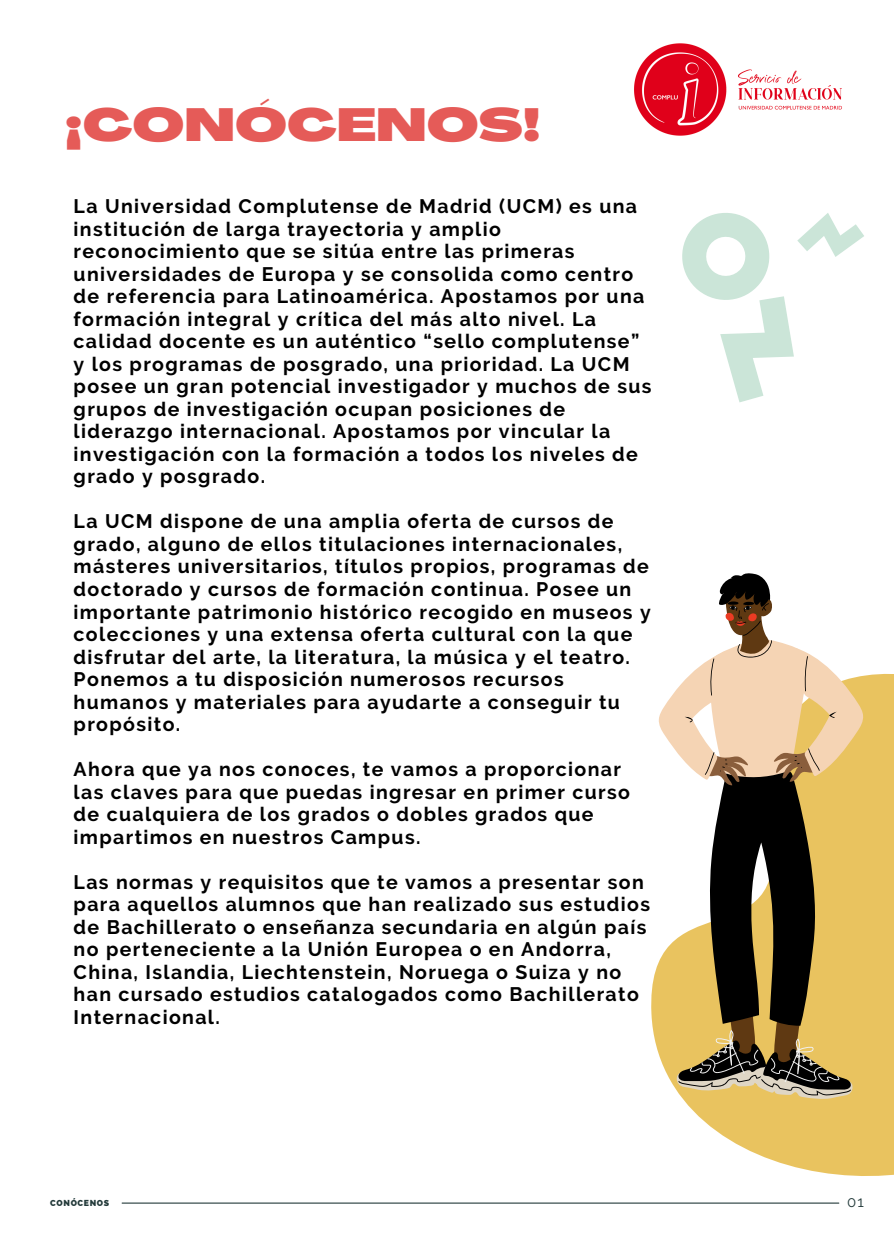
<style>
.page{position:relative;width:894px;height:1233px;background:#fff}
.page>*{position:absolute;margin:0;border:0;box-sizing:border-box;transform-origin:0 0}
.t1{font:900 45.6px "Agrandir Grand";color:#e55b58}
.t2{font:700 19.5px/22.5px "Raleway";letter-spacing:.07em;color:#000}
.t3{font:15px "Raleway";color:#243b3b}
.t4{font:800 8.7px "Raleway";letter-spacing:.07em;color:#243b3b}
</style>
<div class="page">
<svg style="left:552px;top:673px;width:341px;height:531px"></svg>
<hr style="left:122px;top:1203px;width:716px;height:1px;background:#243b3b">
<svg style="left:658px;top:573px;width:205px;height:527px"></svg>
<svg style="left:682px;top:213px;width:182px;height:190px"></svg>
<img style="left:634px;top:43px;width:208px;height:93px">
<p class="t1" style="left:65px;top:107px;width:477px">¡CONÓCENOS!</p>
<p class="t2" style="left:74px;top:195px;width:579px">La Universidad Complutense de Madrid (UCM) es una institución de larga trayectoria y amplio reconocimiento que se sitúa entre las primeras universidades de Europa y se consolida como centro de referencia para Latinoamérica. Apostamos por una formación integral y crítica del más alto nivel. La calidad docente es un auténtico “sello complutense” y los programas de posgrado, una prioridad. La UCM posee un gran potencial investigador y muchos de sus grupos de investigación ocupan posiciones de liderazgo internacional. Apostamos por vincular la investigación con la formación a todos los niveles de grado y posgrado.</p>
<p class="t2" style="left:74px;top:510px;width:578px">La UCM dispone de una amplia oferta de cursos de grado, alguno de ellos titulaciones internacionales, másteres universitarios, títulos propios, programas de doctorado y cursos de formación continua. Posee un importante patrimonio histórico recogido en museos y colecciones y una extensa oferta cultural con la que disfrutar del arte, la literatura, la música y el teatro.<br>Ponemos a tu disposición numerosos recursos humanos y materiales para ayudarte a conseguir tu propósito.</p>
<p class="t2" style="left:74px;top:758px;width:558px">Ahora que ya nos conoces, te vamos a proporcionar las claves para que puedas ingresar en primer curso de cualquiera de los grados o dobles grados que impartimos en nuestros Campus.</p>
<p class="t2" style="left:74px;top:871px;width:578px">Las normas y requisitos que te vamos a presentar son para aquellos alumnos que han realizado sus estudios de Bachillerato o enseñanza secundaria en algún país no perteneciente a la Unión Europea o en Andorra, China, Islandia, Liechtenstein, Noruega o Suiza y no han cursado estudios catalogados como Bachillerato Internacional.</p>
<p class="t4" style="left:50px;top:1198px;width:60px">CONÓCENOS</p>
<p class="t3" style="left:847px;top:1193px;width:18px">01</p>
</div>
